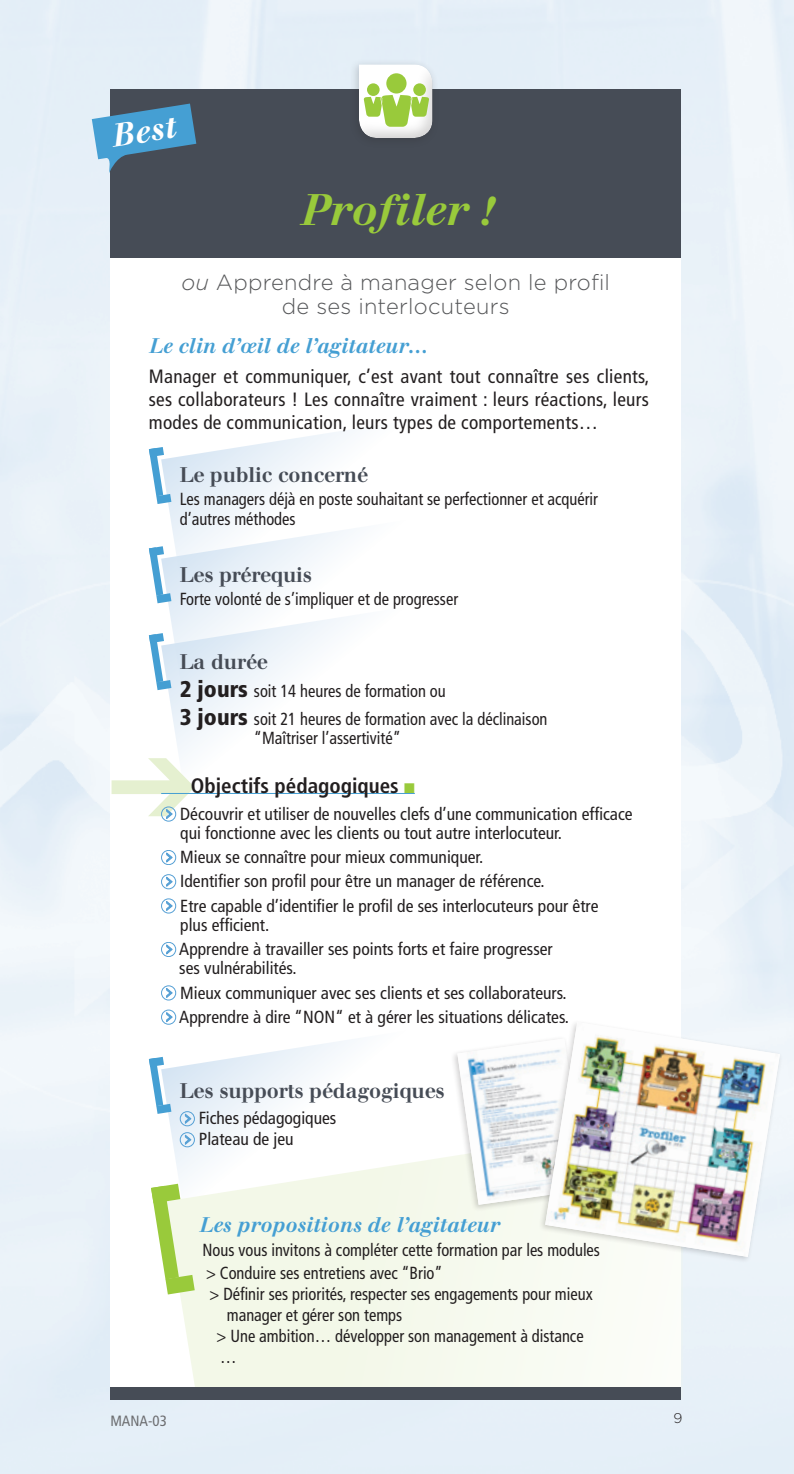
<style>
.page{position:relative;width:794px;height:1474px;background:#fff}
.page>*{position:absolute;margin:0;border:0;box-sizing:border-box;transform-origin:0 0}
.t1{font:italic 500 43.75px "Walbaum";color:#99ca3b}
.t2{font:italic 500 31.85px "Walbaum";color:#fff}
.t3{font:300 21.88px/24.5px "Gotham";letter-spacing:.01em;color:#57585a;text-align:center}
.t4{font:500 21px "Walbaum";color:#464c56;scale:.95 1}
.t5{font:italic 500 21px "Walbaum";color:#459fd3;scale:.95 1}
.t6{font:700 condensed 21px "Frutiger";color:#231f20}
.t7{font:condensed 19.25px/22.8px "Frutiger";letter-spacing:.015em;color:#231f20;text-align:justify}
.t8{font:condensed 17.5px/24.2px "Frutiger";color:#231f20}
.t9{font:condensed 17.5px/19.2px "Frutiger";color:#231f20;scale:.94 1}
.t10{font:condensed 14.88px "Frutiger";color:#6c6d70}
.t11{font:300 14px "Gotham";color:#231f20}
.s1{font-style:italic}
.s2{font-weight:900;font-size:22.75px}
.s3{color:#99ca3b}
</style>
<div class="page">
<img style="left:0;top:0;width:794px;height:1473px">
<div style="left:110px;top:97px;width:571px;height:1294px;background:#fff"></div>
<div style="left:110px;top:89px;width:571px;height:169px;background:#464c56"></div>
<svg style="left:168px;top:430px;width:182px;height:80px"></svg>
<svg style="left:149px;top:447px;width:22px;height:57px"></svg>
<svg style="left:169px;top:510px;width:181px;height:87px;fill:#f2f6fb"></svg>
<svg style="left:149px;top:546px;width:22px;height:57px"></svg>
<svg style="left:161px;top:597px;width:189px;height:158px"></svg>
<svg style="left:149px;top:633px;width:22px;height:57px"></svg>
<svg style="left:161px;top:1020px;width:189px;height:99px"></svg>
<svg style="left:149px;top:1056px;width:22px;height:57px"></svg>
<svg style="left:185px;top:1113px;width:6px;height:6px"></svg>
<div style="left:180px;top:1111px;width:15px;height:15px;border:1px solid #56a0d5;border-radius:50%"></div>
<div style="left:349px;top:58px;width:90px;height:90px;background:#231f20;opacity:.2"></div>
<div style="left:359px;top:63px;width:77px;height:77px;background:#231f20;opacity:.2"></div>
<svg style="left:359px;top:64px;width:73px;height:74px"></svg>
<hr style="left:161px;top:793px;width:254px;height:1px;background:#459fd3">
<svg style="left:112px;top:758px;width:83px;height:60px"></svg>
<div style="left:161px;top:806px;width:15px;height:15px;border:1px solid #56a0d5;border-radius:50%"></div>
<svg style="left:166px;top:852px;width:6px;height:10px"></svg>
<div style="left:161px;top:850px;width:15px;height:15px;border:1px solid #56a0d5;border-radius:50%"></div>
<svg style="left:166px;top:876px;width:6px;height:10px"></svg>
<div style="left:161px;top:874px;width:15px;height:15px;border:1px solid #56a0d5;border-radius:50%"></div>
<svg style="left:166px;top:901px;width:6px;height:9px"></svg>
<div style="left:161px;top:898px;width:15px;height:15px;border:1px solid #56a0d5;border-radius:50%"></div>
<svg style="left:166px;top:944px;width:6px;height:10px"></svg>
<div style="left:161px;top:942px;width:15px;height:14px;border:1px solid #56a0d5;border-radius:50%"></div>
<svg style="left:166px;top:988px;width:6px;height:9px"></svg>
<div style="left:161px;top:985px;width:15px;height:15px;border:1px solid #56a0d5;border-radius:50%"></div>
<svg style="left:166px;top:1012px;width:6px;height:10px"></svg>
<div style="left:161px;top:1009px;width:15px;height:15px;border:1px solid #56a0d5;border-radius:50%"></div>
<svg style="left:167px;top:1119px;width:516px;height:278px;fill:#f5f9ed"></svg>
<svg style="left:151px;top:1183px;width:44px;height:111px"></svg>
<div style="left:110px;top:1386px;width:571px;height:13px;background:#464c56"></div>
<div style="left:451px;top:1035px;width:138px;height:176px;background:#231f20;opacity:.2"></div>
<img style="left:457px;top:1038px;width:81px;height:166px">
<div style="left:538px;top:1019px;width:245px;height:244px;background:#231f20;opacity:.2"></div>
<img style="left:545px;top:1022px;width:235px;height:234px">
<svg style="left:92px;top:104px;width:104px;height:69px"></svg>
<h2 class="t2" style="left:108px;top:118px;width:66px;rotate:-9deg">Best</h2>
<h1 class="t1" style="left:299px;top:185px;width:194px">Profiler !</h1>
<p class="t3" style="left:181px;top:269px;width:430px"><span class="s1">ou</span> Apprendre à manager selon le profil de ses interlocuteurs</p>
<p class="t5" style="left:149px;top:334px;width:295px">Le clin d’œil de l’agitateur…</p>
<p class="t7" style="left:149px;top:365px;width:502px">Manager et communiquer, c’est avant tout connaître ses clients, ses collaborateurs ! Les connaître vraiment : leurs réactions, leurs modes de communication, leurs types de comportements…</p>
<p class="t4" style="left:180px;top:463px;width:199px">Le public concerné</p>
<p class="t9" style="left:180px;top:490px;width:446px">Les managers déjà en poste souhaitant se perfectionner et acquérir d’autres méthodes</p>
<p class="t4" style="left:180px;top:562px;width:141px">Les prérequis</p>
<p class="t9" style="left:180px;top:589px;width:297px">Forte volonté de s’impliquer et de progresser</p>
<p class="t4" style="left:180px;top:649px;width:94px">La durée</p>
<p class="t9" style="left:180px;top:676px;width:392px;line-height:28.2px"><span class="s2">2 jours</span> soit 14 heures de formation ou<br><span class="s2">3 jours</span> soit 21 heures de formation avec la déclinaison</p>
<p class="t9" style="left:254px;top:728px;width:158px">“Maîtriser l’assertivité”</p>
<p class="t6" style="left:191px;top:773px;width:225px">Objectifs pédagogiques <span class="s3">■</span></p>
<p class="t8" style="left:180px;top:804px;width:454px;line-height:19.2px">Découvrir et utiliser de nouvelles clefs d’une communication efficace qui fonctionne avec les clients ou tout autre interlocuteur.</p>
<p class="t8" style="left:180px;top:845px;width:420px">Mieux se connaître pour mieux communiquer.<br>Identifier son profil pour être un manager de référence.<br>Etre capable d’identifier le profil de ses interlocuteurs pour être</p>
<p class="t8" style="left:179px;top:912px;width:375px">plus efficient.<br>Apprendre à travailler ses points forts et faire progresser</p>
<p class="t8" style="left:179px;top:956px;width:391px">ses vulnérabilités.<br>Mieux communiquer avec ses clients et ses collaborateurs.<br>Apprendre à dire “NON“ et à gérer les situations délicates.</p>
<p class="t4" style="left:180px;top:1078px;width:280px">Les supports pédagogiques</p>
<p class="t8" style="left:199px;top:1107px;width:139px;line-height:21px">Fiches pédagogiques<br>Plateau de jeu</p>
<p class="t10" style="left:110px;top:1411px;width:58px">MANA-03</p>
<p class="t5" style="left:199px;top:1212px;width:317px">Les propositions de l’agitateur</p>
<p class="t9" style="left:202px;top:1238px;width:424px;line-height:23.4px">Nous vous invitons à compléter cette formation par les modules &gt; Conduire ses entretiens avec “Brio”</p>
<p class="t9" style="left:209px;top:1284px;width:409px">&gt; Définir ses priorités, respecter ses engagements pour mieux</p>
<p class="t9" style="left:227px;top:1305px;width:188px">manager et gérer son temps</p>
<p class="t9" style="left:216px;top:1326px;width:392px">&gt; Une ambition… développer son management à distance</p>
<p class="t9" style="left:220px;top:1347px;width:19px">…</p>
<p class="t11" style="left:673px;top:1409px;width:10px">9</p>
</div>
